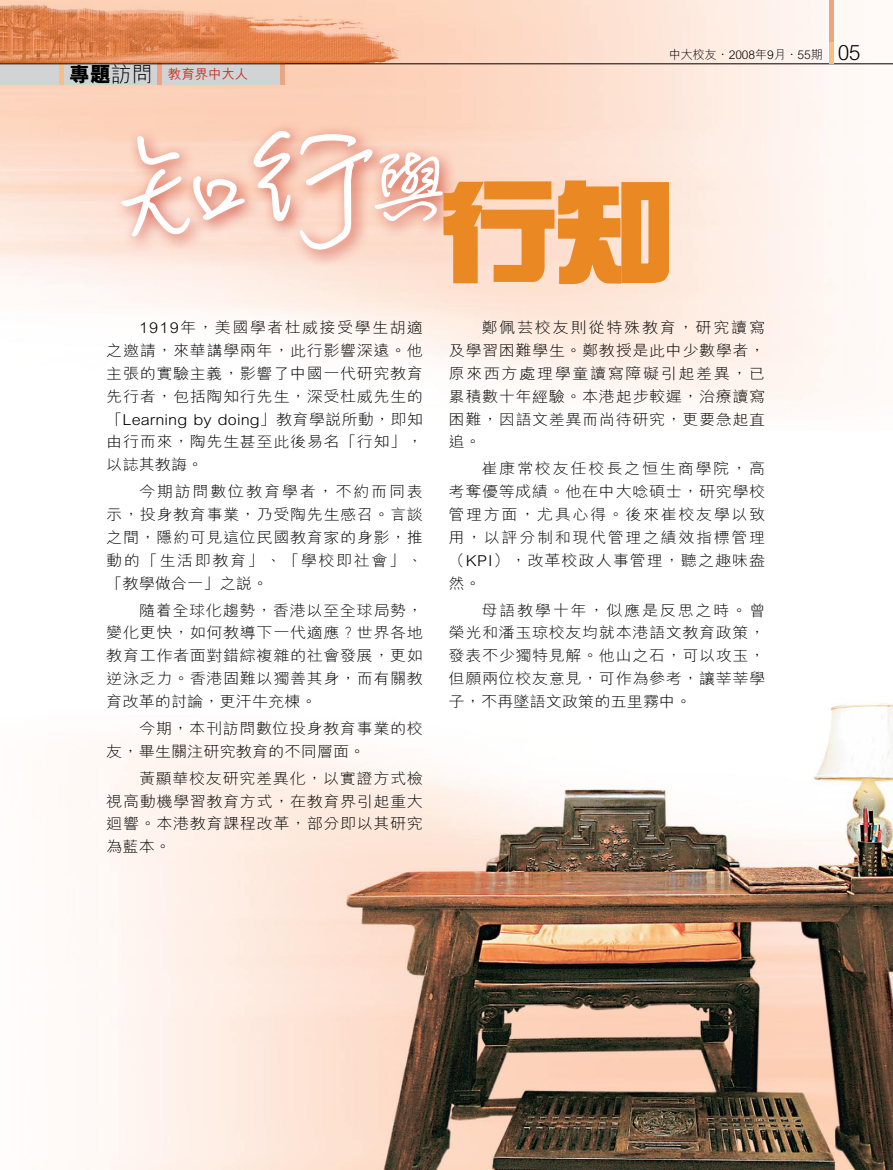
<style>
.page{position:relative;width:893px;height:1170px;background:#fff}
.page>*{position:absolute;margin:0;border:0;box-sizing:border-box;transform-origin:0 0}
.t1{font:300 166.2px "M Ling Wai PHK";color:#fff;scale:1.06 1}
.t2{font:700 112.5px "CJ Ngai HK";color:#ea8923;scale:1.06 1}
.t3{font:300 15px/22.8px "M Hei HK";letter-spacing:.03em;color:#000;text-align:justify;scale:1.08 1}
.t4{font:500 13.5px "M Hei HK";letter-spacing:-.01em;color:#c53526}
.t5{font:300 12px "M Hei HK";letter-spacing:-.005em;color:#000}
.s1{font-weight:800;font-size:21px;color:#000}
.s2{font-weight:300;font-size:21px;color:#000}
.s3{font-size:21px}
</style>
<div class="page">
<img style="left:0;top:0;width:893px;height:1169px">
<div style="left:111px;top:120px;width:503px;height:274px;background:#c53526;opacity:.85"></div>
<svg style="left:121px;top:136px;width:125px;height:101px;background:#f6cbbc"></svg>
<img style="left:0;top:0;width:432px;height:64px">
<div style="left:0;top:64px;width:285px;height:21px;background:#d1d3d4"></div>
<hr style="left:60px;top:64px;width:4px;height:21px;background:#f5bf88">
<div style="left:157px;top:64px;width:5px;height:21px;background:#eca582"></div>
<hr style="left:281px;top:64px;width:4px;height:21px;background:#eca582">
<hr style="left:0;top:64px;width:893px;height:1px;background:#000">
<hr style="left:829px;top:0;width:4px;height:64px;background:#eca582">
<hr style="left:829px;top:43px;width:4px;height:21px;background:#f5bf88">
<svg style="left:253px;top:131px;width:418px;height:155px;background:#f8d0b9"></svg>
<p class="t4" style="left:69px;top:65px;width:180px"><span class="s1">專題</span><span class="s2">訪問</span> 教育界中大人</p>
<p class="t5" style="left:669px;top:46px;width:193px">中大校友．2008年9月．55期 <span class="s3">05</span></p>
<h1 class="t1" style="left:108px;top:75px;width:322px">知行<sup>與</sup></h1>
<h2 class="t2" style="left:439px;top:158px;width:222px">行知</h2>
<p class="t3" style="left:106px;top:316px;width:295px;text-indent:33px">1919年，美國學者杜威接受學生胡適之邀請，來華講學兩年，此行影響深遠。他主張的實驗主義，影響了中國一代研究教育先行者，包括陶知行先生，深受杜威先生的「Learning by doing」教育學說所動，即知由行而來，陶先生甚至此後易名「行知」，以誌其教誨。</p>
<p class="t3" style="left:106px;top:480px;width:295px;text-indent:33px">今期訪問數位教育學者，不約而同表示，投身教育事業，乃受陶先生感召。言談之間，隱約可見這位民國教育家的身影，推動的「生活即教育」、「學校即社會」、「教學做合一」之說。</p>
<p class="t3" style="left:106px;top:598px;width:295px;text-indent:33px">隨着全球化趨勢，香港以至全球局勢，變化更快，如何教導下一代適應？世界各地教育工作者面對錯綜複雜的社會發展，更如逆泳乏力。香港固難以獨善其身，而有關教育改革的討論，更汗牛充棟。</p>
<p class="t3" style="left:106px;top:716px;width:295px;text-indent:33px">今期，本刊訪問數位投身教育事業的校友，畢生關注研究教育的不同層面。</p>
<p class="t3" style="left:106px;top:766px;width:295px;text-indent:33px">黃顯華校友研究差異化，以實證方式檢視高動機學習教育方式，在教育界引起重大迴響。本港教育課程改革，部分即以其研究為藍本。</p>
<p class="t3" style="left:449px;top:316px;width:295px;text-indent:33px">鄭佩芸校友則從特殊教育，研究讀寫及學習困難學生。鄭教授是此中少數學者，原來西方處理學童讀寫障礙引起差異，已累積數十年經驗。本港起步較遲，治療讀寫困難，因語文差異而尚待研究，更要急起直追。</p>
<p class="t3" style="left:449px;top:457px;width:295px;text-indent:33px">崔康常校友任校長之恒生商學院，高考奪優等成績。他在中大唸碩士，研究學校管理方面，尤具心得。後來崔校友學以致用，以評分制和現代管理之績效指標管理（KPI），改革校政人事管理，聽之趣味盎然。</p>
<p class="t3" style="left:449px;top:598px;width:295px;text-indent:33px">母語教學十年，似應是反思之時。曾榮光和潘玉琼校友均就本港語文教育政策，發表不少獨特見解。他山之石，可以攻玉，但願兩位校友意見，可作為參考，讓莘莘學子，不再墜語文政策的五里霧中。</p>
</div>
